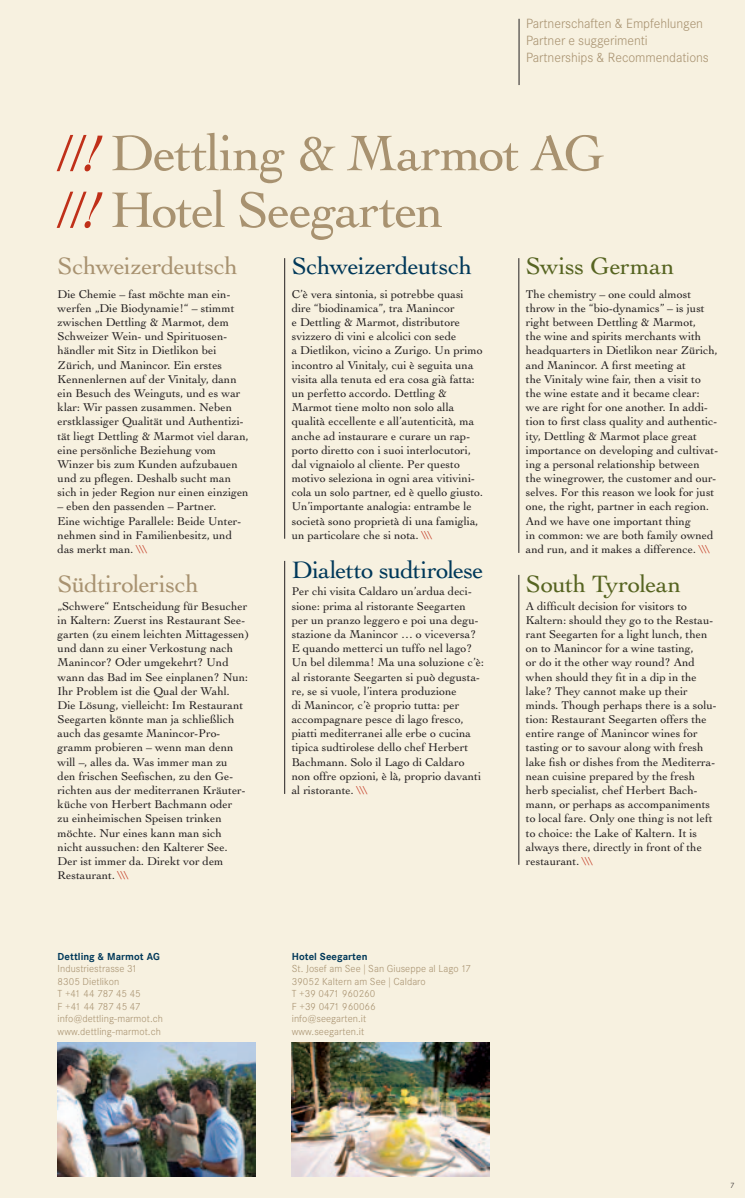
<style>
.page{position:relative;width:745px;height:1198px;background:#fff}
.page>*{position:absolute;margin:0;border:0;box-sizing:border-box;transform-origin:0 0}
.t1{font:52.5px/56.8px "Cochin Man";letter-spacing:-.025em;color:#a89270}
.t2{font:25px "Cochin Man";letter-spacing:-.025em;color:#003859}
.t3{font:25px "Cochin Man";letter-spacing:-.02em;color:#a89270}
.t4{font:25px "Cochin Man";letter-spacing:-.01em;color:#566421}
.t5{font:300 13.12px/17px "Corporate SBQ";letter-spacing:-.005em;color:#a89270}
.t6{font:11.88px/14.1px "Cochin Man";color:#231f20}
.t7{font:300 10px/12.5px "Corporate SBQ";letter-spacing:.005em;color:#a89270}
.t8{font:700 10px "Corporate SBQ";letter-spacing:.005em;color:#003859}
.t9{font:300 7.5px "Corporate SBQ";color:#231f20}
.s1{color:#c03019}
.s2{font-style:italic;font-size:55px;color:#c03019}
</style>
<div class="page">
<div style="left:0;top:0;width:744px;height:1198px;background:#f7f1e0"></div>
<img style="left:58px;top:1042px;width:197px;height:134px">
<img style="left:291px;top:1042px;width:198px;height:134px">
<hr style="left:518px;top:19px;width:1px;height:66px;background:#231f20">
<hr style="left:284px;top:561px;width:1px;height:233px;background:#231f20">
<hr style="left:284px;top:258px;width:1px;height:281px;background:#231f20">
<hr style="left:518px;top:575px;width:1px;height:290px;background:#231f20">
<hr style="left:518px;top:258px;width:1px;height:295px;background:#231f20">
<p class="t5" style="left:526px;top:15px;width:184px">Partnerschaften &amp; Empfehlungen<br>Partner e suggerimenti<br>Partnerships &amp; Recommendations</p>
<h1 class="t1" style="left:58px;top:125px;width:547px"><span class="s1">//</span><span class="s2">!</span> Dettling &amp; Marmot AG <span class="s1">//</span><span class="s2">!</span> Hotel Seegarten</h1>
<h2 class="t3" style="left:58px;top:251px;width:182px">Schweizerdeutsch</h2>
<p class="t6" style="left:58px;top:287px;width:192px">Die Chemie – fast möchte man ein&shy;werfen „Die Biodynamie!“ – stimmt zwischen Dettling &amp; Marmot, dem Schweizer Wein- und Spirituosen&shy;händler mit Sitz in Dietlikon bei Zürich, und Manincor. Ein erstes Kennenlernen auf der Vinitaly, dann ein Besuch des Weinguts, und es war klar: Wir passen zusammen. Neben erstklassiger Qualität und Authentizi&shy;tät liegt Dettling &amp; Marmot viel daran, eine persönliche Beziehung vom Winzer bis zum Kunden aufzubauen und zu pflegen. Deshalb sucht man sich in jeder Region nur einen einzigen</p>
<p class="t6" style="left:58px;top:499px;width:185px">– eben den passenden – Partner.<br>Eine wichtige Parallele: Beide Unter&shy;nehmen sind in Familienbesitz, und das merkt man. <span class="s1">\\\</span></p>
<h2 class="t3" style="left:58px;top:570px;width:143px">Südtirolerisch</h2>
<p class="t6" style="left:58px;top:599px;width:193px">„Schwere“ Entscheidung für Besucher in Kaltern: Zuerst ins Restaurant See&shy;garten (zu einem leichten Mittagessen) und dann zu einer Verkostung nach Manincor? Oder umgekehrt? Und wann das Bad im See einplanen? Nun:<br>Ihr Problem ist die Qual der Wahl.<br>Die Lösung, vielleicht: Im Restaurant Seegarten könnte man ja schließlich auch das gesamte Manincor-Pro&shy;gramm probieren – wenn man denn will –, alles da. Was immer man zu<br>den frischen Seefischen, zu den Ge&shy;richten aus der mediterranen Kräuter&shy;küche von Herbert Bachmann oder<br>zu einheimischen Speisen trinken möchte. Nur eines kann man sich nicht aussuchen: den Kalterer See.<br>Der ist immer da. Direkt vor dem Restaurant. <span class="s1">\\\</span></p>
<p class="t8" style="left:58px;top:950px;width:104px">Dettling &amp; Marmot AG</p>
<p class="t7" style="left:58px;top:962px;width:107px">Industriestrasse 31<br>8305 Dietlikon<br>T +41 44 787 45 45<br>F +41 44 787 45 47 info@dettling-marmot.ch www.dettling-marmot.ch</p>
<h2 class="t2" style="left:291px;top:251px;width:182px">Schweizerdeutsch</h2>
<p class="t6" style="left:291px;top:287px;width:193px">C’è vera sintonia, si potrebbe quasi dire “biodinamica”, tra Manincor<br>e Dettling &amp; Marmot, distributore svizzero di vini e alcolici con sede<br>a Dietlikon, vicino a Zurigo. Un primo incontro al Vinitaly, cui è seguita una visita alla tenuta ed era cosa già fatta: un perfetto accordo. Dettling &amp; Marmot tiene molto non solo alla qualità eccellente e all’autenticità, ma anche ad instaurare e curare un rap&shy;porto diretto con i suoi interlocutori, dal vignaiolo al cliente. Per questo motivo seleziona in ogni area vitivini&shy;cola un solo partner, ed è quello giusto.<br>Un’importante analogia: entrambe le società sono proprietà di una famiglia, un particolare che si nota. <span class="s1">\\\</span></p>
<h2 class="t2" style="left:291px;top:555px;width:193px">Dialetto sudtirolese</h2>
<p class="t6" style="left:291px;top:584px;width:193px">Per chi visita Caldaro un’ardua deci&shy;sione: prima al ristorante Seegarten per un pranzo leggero e poi una degu&shy;stazione da Manincor … o viceversa?<br>E quando metterci un tuffo nel lago?<br>Un bel dilemma! Ma una soluzione c’è: al ristorante Seegarten si può degusta&shy;re, se si vuole, l’intera produzione<br>di Manincor, c’è proprio tutta: per accompagnare pesce di lago fresco, piatti mediterranei alle erbe o cucina tipica sudtirolese dello chef Herbert Bachmann. Solo il Lago di Caldaro non offre opzioni, è là, proprio davanti al ristorante. <span class="s1">\\\</span></p>
<p class="t8" style="left:291px;top:950px;width:77px">Hotel Seegarten</p>
<p class="t7" style="left:291px;top:962px;width:180px">St. Josef am See | San Giuseppe al Lago 17<br>39052 Kaltern am See | Caldaro<br>T +39 0471 960260<br>F +39 0471 960066<br>info@seegarten.it<br>www.seegarten.it</p>
<h2 class="t4" style="left:525px;top:251px;width:150px">Swiss German</h2>
<p class="t6" style="left:525px;top:287px;width:194px">The chemistry – one could almost throw in the “bio-dynamics” – is just right between Dettling &amp; Marmot,<br>the wine and spirits merchants with headquarters in Dietlikon near Zürich, and Manincor. A first meeting at<br>the Vinitaly wine fair, then a visit to the wine estate and it became clear:<br>we are right for one another. In addi&shy;tion to first class quality and authentic&shy;ity, Dettling &amp; Marmot place great importance on developing and cultivat&shy;ing a personal relationship between<br>the winegrower, the customer and our&shy;selves. For this reason we look for just one, the right, partner in each region.<br>And we have one important thing<br>in common: we are both family owned and run, and it makes a difference. <span class="s1">\\\</span></p>
<h2 class="t4" style="left:525px;top:570px;width:157px">South Tyrolean</h2>
<p class="t6" style="left:525px;top:599px;width:192px">A difficult decision for visitors to Kaltern: should they go to the Restau&shy;rant Seegarten for a light lunch, then on to Manincor for a wine tasting,<br>or do it the other way round? And when should they fit in a dip in the lake? They cannot make up their minds. Though perhaps there is a solu&shy;tion: Restaurant Seegarten offers the entire range of Manincor wines for tasting or to savour along with fresh lake fish or dishes from the Mediterra&shy;nean cuisine prepared by the fresh herb specialist, chef Herbert Bach&shy;mann, or perhaps as accompaniments to local fare. Only one thing is not left to choice: the Lake of Kaltern. It is always there, directly in front of the restaurant. <span class="s1">\\\</span></p>
<p class="t9" style="left:729px;top:1180px;width:6px">7</p>
</div>
